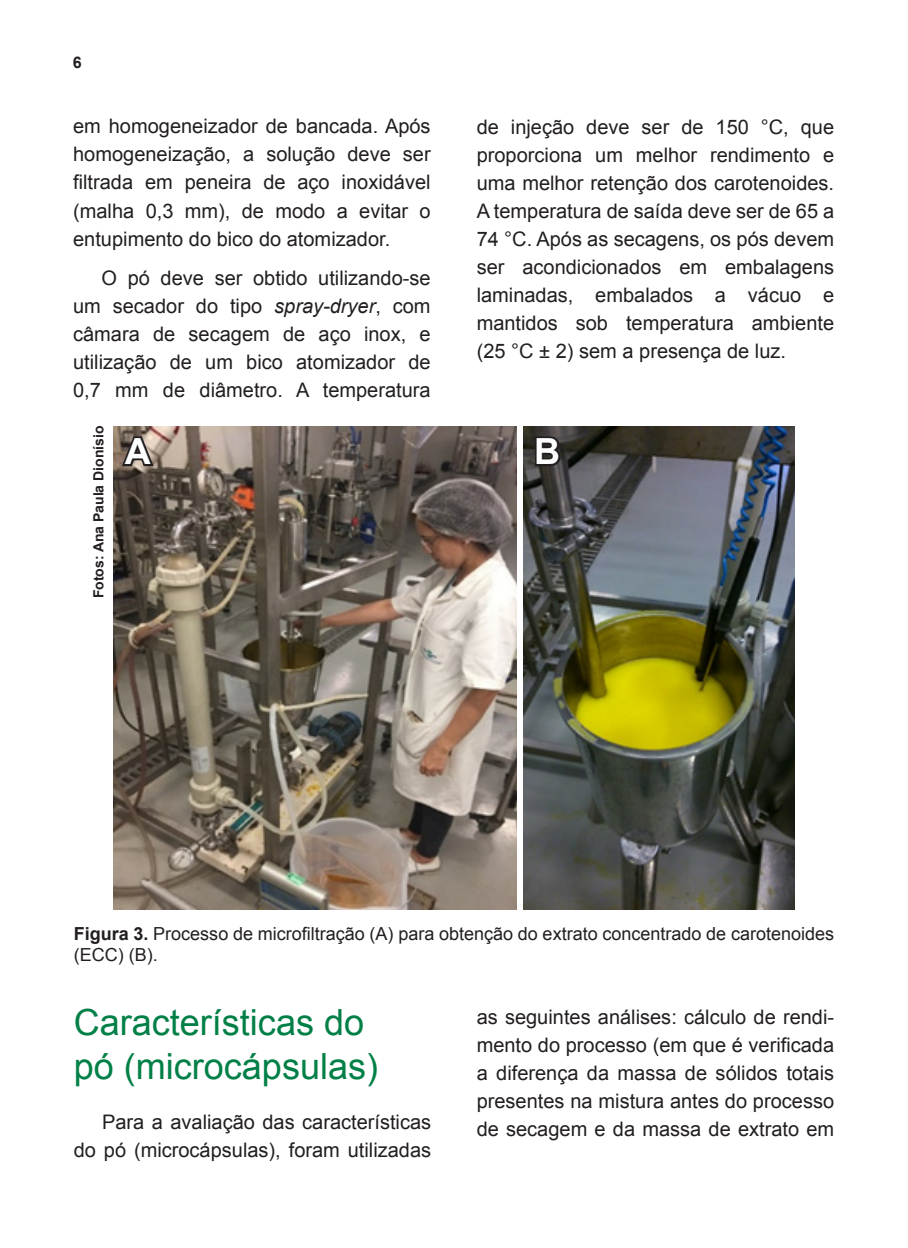
<style>
.page{position:relative;width:908px;height:1248px;background:#fff}
.page>*{position:absolute;margin:0;border:0;box-sizing:border-box;transform-origin:0 0}
.TITULO_1{font:36px/43.2px "Arial";color:#007f46}
.FIGURA_LEGENDA{font:700 36px "Arial";color:#fff}
.MIOLO{font:20px/28px "Arial";color:#231f20;text-align:justify}
.FIGURA_LEGENDA-2{font:18px/21.6px "Arial";color:#231f20}
.t1{font:700 16px "Arial";color:#231f20}
.CREDITO_FOTO{font:700 14px "Arial";color:#231f20}
.s1{font-style:italic}
.s2{font-weight:700}
</style>
<div class="page">
<img style="left:114px;top:426px;width:402px;height:483px">
<img style="left:523px;top:426px;width:271px;height:483px">
<svg style="left:119px;top:433px;width:37px;height:35px"></svg>
<svg style="left:532px;top:433px;width:31px;height:35px"></svg>
<p class="t1" style="left:73px;top:52px;width:10px">6</p>
<p class="MIOLO" style="left:73px;top:113px;width:359px">em homogeneizador de bancada. Após homogeneização, a solução deve ser filtrada em peneira de aço inoxidável (malha 0,3 mm), de modo a evitar o entupimento do bico do atomizador.</p>
<p class="MIOLO" style="left:73px;top:264px;width:359px;text-indent:28px">O pó deve ser obtido utilizando-se um secador do tipo <span class="s1">spray-dryer</span>, com câmara de secagem de aço inox, e utilização de um bico atomizador de 0,7 mm de diâmetro. A temperatura</p>
<p class="MIOLO" style="left:476px;top:113px;width:359px">de injeção deve ser de 150 °C, que proporciona um melhor rendimento e uma melhor retenção dos carotenoides.<br>A temperatura de saída deve ser de 65 a 74 °C. Após as secagens, os pós devem ser acondicionados em embalagens laminadas, embalados a vácuo e mantidos sob temperatura ambiente (25 °C ± 2) sem a presença de luz.</p>
<p class="CREDITO_FOTO" style="left:89px;top:598px;width:174px;rotate:-90deg">Fotos: Ana Paula Dionísio</p>
<p class="FIGURA_LEGENDA" style="left:125px;top:427px;width:27px">A</p>
<p class="FIGURA_LEGENDA" style="left:534px;top:427px;width:27px">B</p>
<p class="FIGURA_LEGENDA-2" style="left:74px;top:922px;width:761px"><span class="s2">Figura 3.</span> Processo de microfiltração (A) para obtenção do extrato concentrado de carotenoides (ECC) (B).</p>
<p class="TITULO_1" style="left:74px;top:1001px;width:306px">Características do pó (microcápsulas)</p>
<p class="MIOLO" style="left:74px;top:1108px;width:359px;text-align:right">Para a avaliação das características<br>do pó (microcápsulas), foram utilizadas</p>
<p class="MIOLO" style="left:476px;top:1002px;width:359px">as seguintes análises: cálculo de rendi&shy;mento do processo (em que é verificada a diferença da massa de sólidos totais presentes na mistura antes do processo de secagem e da massa de extrato em</p>
</div>
